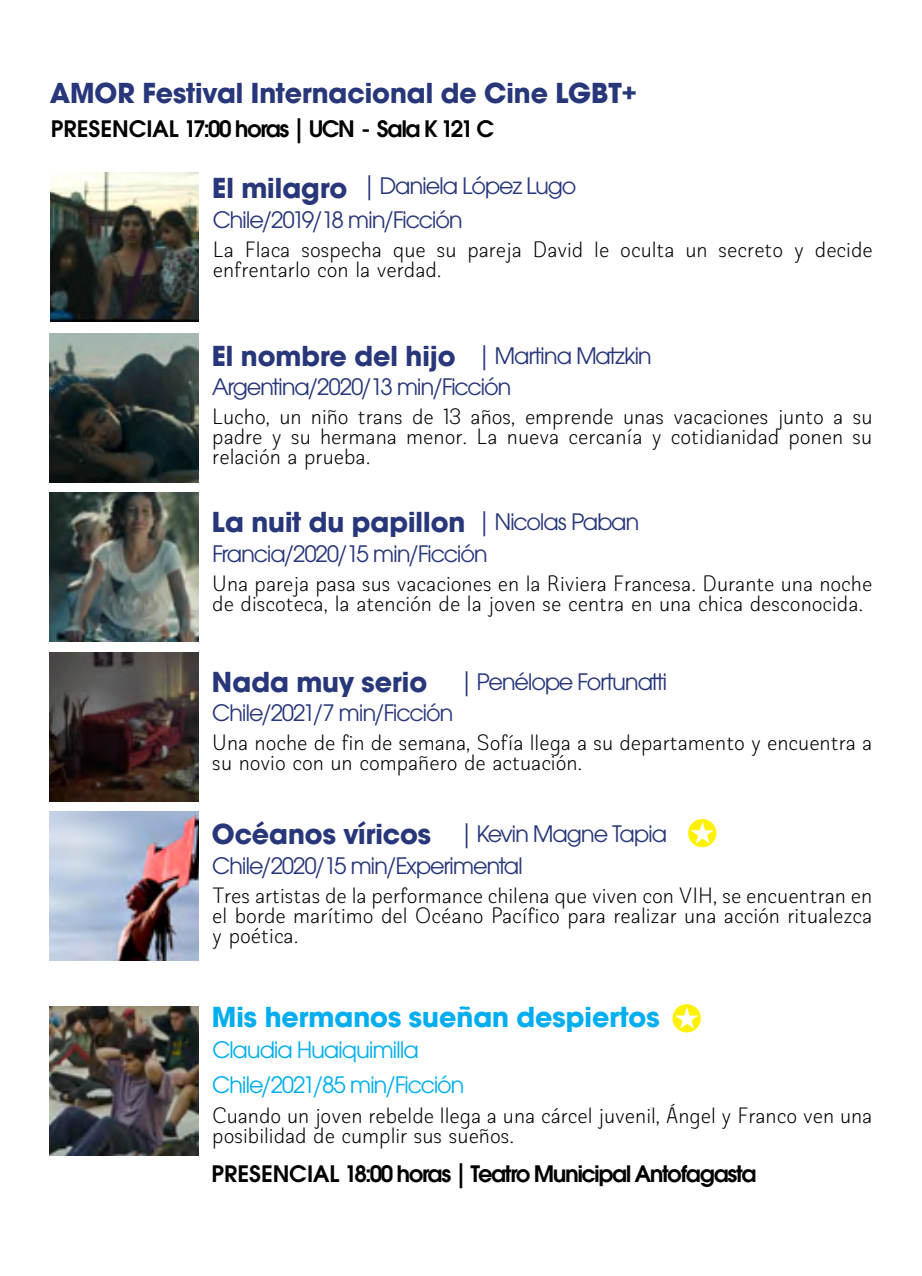
<style>
.page{position:relative;width:922px;height:1276px;background:#fff}
.page>*{position:absolute;margin:0;border:0;box-sizing:border-box;transform-origin:0 0}
.t1{font:700 30px "Avant Gard EF";color:#28367a}
.t2{font:700 30px "Avant Gard EF";color:#00aeef}
.t3{font:25px "Avant Gard EF";letter-spacing:-.05em;color:#28367a}
.t4{font:600 25px "Avant Gard EF";letter-spacing:-.06em;color:#000}
.t5{font:25px "Avant Gard EF";letter-spacing:-.05em;color:#00aeef}
.t6{font:22.5px/20px "Biblioteca Sans";color:#000}
.s1{font-weight:400;font-size:25px}
.s2{font-weight:700;font-size:30px}
</style>
<div class="page">
<img style="left:50px;top:173px;width:149px;height:149px">
<img style="left:50px;top:333px;width:148px;height:149px">
<img style="left:50px;top:493px;width:148px;height:148px">
<img style="left:50px;top:652px;width:148px;height:149px">
<img style="left:50px;top:811px;width:148px;height:149px">
<img style="left:50px;top:1006px;width:148px;height:149px">
<svg style="left:672px;top:1004px;width:28px;height:28px"></svg>
<svg style="left:674px;top:1007px;width:24px;height:21px"></svg>
<div style="left:688px;top:819px;width:28px;height:28px;background:#fff200;border-radius:50%"></div>
<svg style="left:690px;top:822px;width:24px;height:21px"></svg>
<h1 class="t1" style="left:50px;top:75px;width:588px">AMOR Festival Internacional de Cine LGBT+</h1>
<p class="t4" style="left:51px;top:114px;width:444px">PRESENCIAL 17:00 horas | UCN - Sala K 121 C</p>
<h1 class="t1" style="left:212px;top:170px;width:137px">El milagro</h1>
<p class="t3" style="left:363px;top:172px;width:215px">| Daniela López Lugo</p>
<p class="t3" style="left:213px;top:205px;width:251px">Chile/2019/18 min/Ficción</p>
<p class="t6" style="left:213px;top:239px;width:661px">La Flaca sospecha que su pareja David le oculta un secreto y decide enfrentarlo con la verdad.</p>
<h1 class="t1" style="left:212px;top:337px;width:441px">El nombre del hijo <span class="s1">| Martina Matzkin</span></h1>
<p class="t3" style="left:212px;top:372px;width:301px">Argentina/2020/13 min/Ficción</p>
<p class="t6" style="left:212px;top:407px;width:661px;text-align:justify">Lucho, un niño trans de 13 años, emprende unas vacaciones junto a su padre y su hermana menor. La nueva cercanía y cotidianidad ponen su relación a prueba.</p>
<h1 class="t1" style="left:212px;top:504px;width:429px">La nuit du papillon <span class="s1">| Nicolas Paban</span></h1>
<p class="t3" style="left:212px;top:539px;width:277px">Francia/2020/15 min/Ficción</p>
<p class="t6" style="left:212px;top:573px;width:661px">Una pareja pasa sus vacaciones en la Riviera Francesa. Durante una noche de discoteca, la atención de la joven se centra en una chica desconocida.</p>
<p class="t3" style="left:212px;top:667px;width:457px"><span class="s2">Nada muy serio</span> | Penélope Fortunatti</p>
<p class="t3" style="left:212px;top:698px;width:242px">Chile/2021/7 min/Ficción</p>
<p class="t6" style="left:212px;top:733px;width:661px">Una noche de fin de semana, Sofía llega a su departamento y encuentra a su novio con un compañero de actuación.</p>
<p class="t3" style="left:212px;top:819px;width:457px"><span class="s2">Océanos víricos</span> | Kevin Magne Tapia</p>
<p class="t3" style="left:212px;top:851px;width:312px">Chile/2020/15 min/Experimental</p>
<p class="t6" style="left:212px;top:885px;width:661px;text-align:justify">Tres artistas de la performance chilena que viven con VIH, se encuentran en el borde marítimo del Océano Pacífico para realizar una acción ritualezca y poética.</p>
<h1 class="t2" style="left:212px;top:998px;width:449px">Mis hermanos sueñan despiertos</h1>
<p class="t5" style="left:212px;top:1035px;width:208px">Claudia Huaiquimilla</p>
<p class="t5" style="left:212px;top:1070px;width:254px">Chile/2021/85 min/Ficción</p>
<p class="t6" style="left:212px;top:1105px;width:661px">Cuando un joven rebelde llega a una cárcel juvenil, Ángel y Franco ven una posibilidad de cumplir sus sueños.</p>
<p class="t4" style="left:211px;top:1159px;width:546px">PRESENCIAL 18:00 horas | Teatro Municipal Antofagasta</p>
</div>
